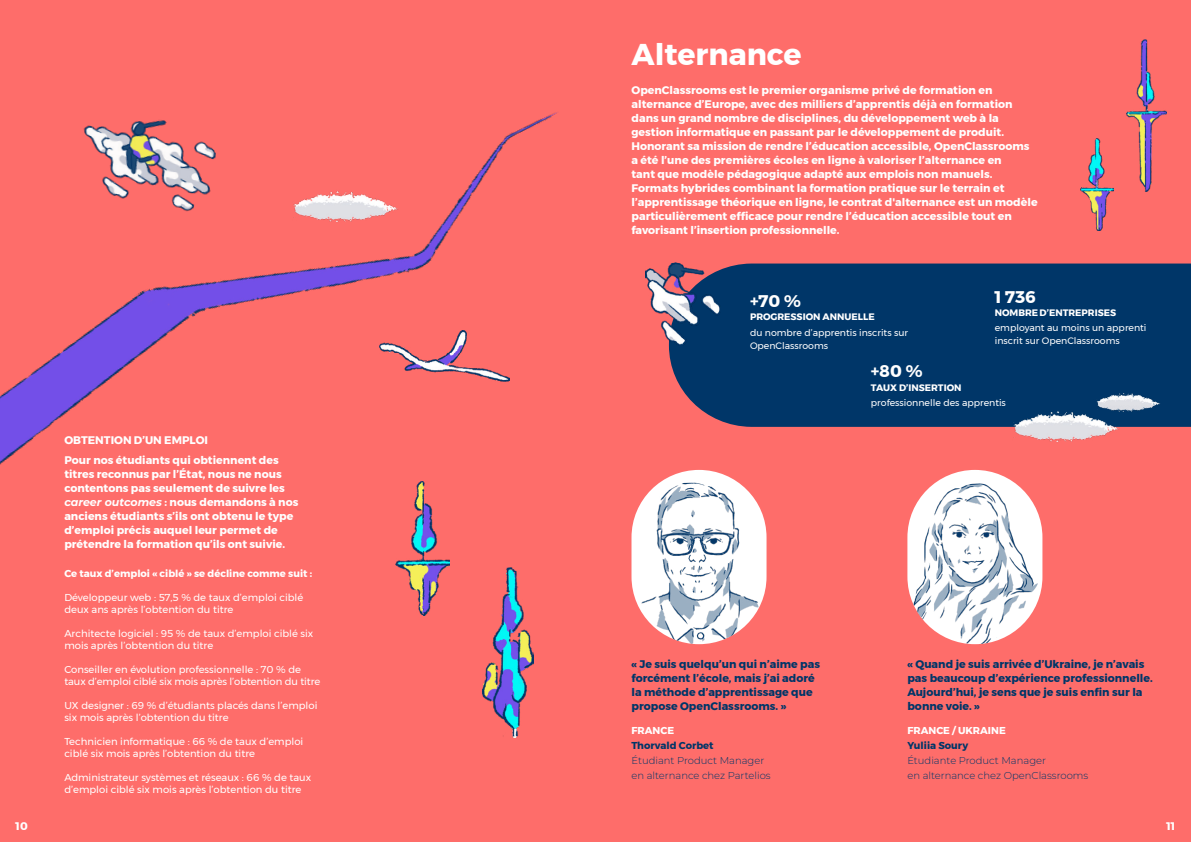
<style>
.page{position:relative;width:1191px;height:842px;background:#fe6d6a}
.page>*{position:absolute;margin:0;border:0;box-sizing:border-box;transform-origin:0 0}
.t1{font:700 30px "Montserrat";color:#fff}
.t2{font:700 16.8px "Montserrat";color:#fff}
.t3{font:700 11px/14px "Montserrat";color:#fff}
.t4{font:700 11px/14px "Montserrat";color:#003668}
.t5{font:10px/12px "Montserrat";color:#fff}
.t6{font:300 10px/15px "Montserrat";color:#003668}
.t7{font:700 10px "Montserrat";color:#fff}
.t8{font:700 10px "Montserrat";color:#003668}
.t9{font:9.4px/13.1px "Montserrat";color:#fff}
.t10{font:700 9.4px "Montserrat";color:#fff}
.s1{font-style:italic}
</style>
<div class="page">
<div style="left:669px;top:264px;width:522px;height:163px;background:#003668"></div>
<img style="left:1080px;top:138px;width:33px;height:92px">
<img style="left:646px;top:262px;width:75px;height:83px">
<img style="left:0;top:112px;width:558px;height:353px">
<img style="left:274px;top:185px;width:134px;height:41px">
<img style="left:994px;top:406px;width:135px;height:36px">
<img style="left:1085px;top:390px;width:81px;height:25px">
<img style="left:68px;top:112px;width:151px;height:107px">
<img style="left:379px;top:331px;width:131px;height:52px">
<img style="left:482px;top:567px;width:51px;height:170px">
<img style="left:395px;top:481px;width:54px;height:134px">
<img style="left:1126px;top:40px;width:40px;height:151px">
<div style="left:631px;top:470px;width:135px;height:174px;background:#fff;border-radius:67px"></div>
<img style="left:631px;top:483px;width:127px;height:161px">
<div style="left:907px;top:470px;width:135px;height:174px;background:#fff;border-radius:67px"></div>
<img style="left:912px;top:483px;width:125px;height:161px">
<h1 class="t1" style="left:631px;top:30px;width:171px">Alternance</h1>
<p class="t3" style="left:631px;top:83px;width:408px">OpenClassrooms est le premier organisme privé de formation en alternance d’Europe, avec des milliers d’apprentis déjà en formation dans un grand nombre de disciplines, du développement web à la gestion informatique en passant par le développement de produit.<br>Honorant sa mission de rendre l’éducation accessible, OpenClassrooms a été l’une des premières écoles en ligne à valoriser l’alternance en<br>tant que modèle pédagogique adapté aux emplois non manuels.<br>Formats hybrides combinant la formation pratique sur le terrain et l’apprentissage théorique en ligne, le contrat d'alternance est un modèle particulièrement efficace pour rendre l’éducation accessible tout en favorisant l’insertion professionnelle.</p>
<h2 class="t2" style="left:750px;top:288px;width:52px">+70 %</h2>
<p class="t10" style="left:750px;top:310px;width:126px">PROGRESSION ANNUELLE</p>
<p class="t9" style="left:750px;top:326px;width:159px">du nombre d’apprentis inscrits sur<br>OpenClassrooms</p>
<h2 class="t2" style="left:871px;top:358px;width:53px">+80 %</h2>
<p class="t10" style="left:871px;top:380px;width:92px">TAUX D’INSERTION</p>
<h2 class="t2" style="left:994px;top:284px;width:43px">1 736</h2>
<p class="t10" style="left:994px;top:305px;width:123px">NOMBRE D’ENTREPRISES</p>
<p class="t9" style="left:994px;top:321px;width:153px">employant au moins un apprenti inscrit sur OpenClassrooms</p>
<p class="t3" style="left:64px;top:429px;width:216px;line-height:20.6px">OBTENTION D’UN EMPLOI<br>Pour nos étudiants qui obtiennent des</p>
<p class="t3" style="left:64px;top:467px;width:235px">titres reconnus par l’État, nous ne nous contentons pas seulement de suivre les <span class="s1">career outcomes</span> : nous demandons à nos anciens étudiants s’ils ont obtenu le type d’emploi précis auquel leur permet de prétendre la formation qu’ils ont suivie.</p>
<p class="t7" style="left:64px;top:565px;width:249px">Ce taux d’emploi « ciblé » se décline comme suit :</p>
<p class="t5" style="left:64px;top:591px;width:240px">Développeur web : 57,5 % de taux d’emploi ciblé deux ans après l’obtention du titre</p>
<p class="t5" style="left:64px;top:627px;width:250px">Architecte logiciel : 95 % de taux d’emploi ciblé six mois après l’obtention du titre</p>
<p class="t5" style="left:64px;top:663px;width:257px">Conseiller en évolution professionnelle : 70 % de taux d’emploi ciblé six mois après l’obtention du titre</p>
<p class="t5" style="left:64px;top:699px;width:254px">UX designer : 69 % d’étudiants placés dans l’emploi six mois après l’obtention du titre</p>
<p class="t5" style="left:64px;top:735px;width:240px">Technicien informatique : 66 % de taux d’emploi ciblé six mois après l’obtention du titre</p>
<p class="t5" style="left:64px;top:771px;width:248px">Administrateur systèmes et réseaux : 66 % de taux d’emploi ciblé six mois après l’obtention du titre</p>
<p class="t9" style="left:871px;top:396px;width:136px">professionnelle des apprentis</p>
<p class="t4" style="left:631px;top:657px;width:190px">« Je suis quelqu’un qui n’aime pas forcément l’école, mais j’ai adoré la méthode d’apprentissage que propose OpenClassrooms. »</p>
<p class="t4" style="left:907px;top:657px;width:247px">« Quand je suis arrivée d’Ukraine, je n’avais pas beaucoup d’expérience professionnelle.<br>Aujourd’hui, je sens que je suis enfin sur la bonne voie. »</p>
<p class="t7" style="left:631px;top:722px;width:44px">FRANCE</p>
<p class="t8" style="left:631px;top:737px;width:84px">Thorvald Corbet</p>
<p class="t6" style="left:631px;top:752px;width:141px">Étudiant Product Manager en alternance chez Partelios</p>
<p class="t7" style="left:907px;top:722px;width:100px">FRANCE / UKRAINE</p>
<p class="t8" style="left:907px;top:737px;width:62px">Yuliia Soury</p>
<p class="t6" style="left:907px;top:752px;width:182px">Étudiante Product Manager<br>en alternance chez OpenClassrooms</p>
<p class="t3" style="left:16px;top:819px;width:14px">10</p>
<p class="t3" style="left:1166px;top:819px;width:10px">11</p>
</div>
